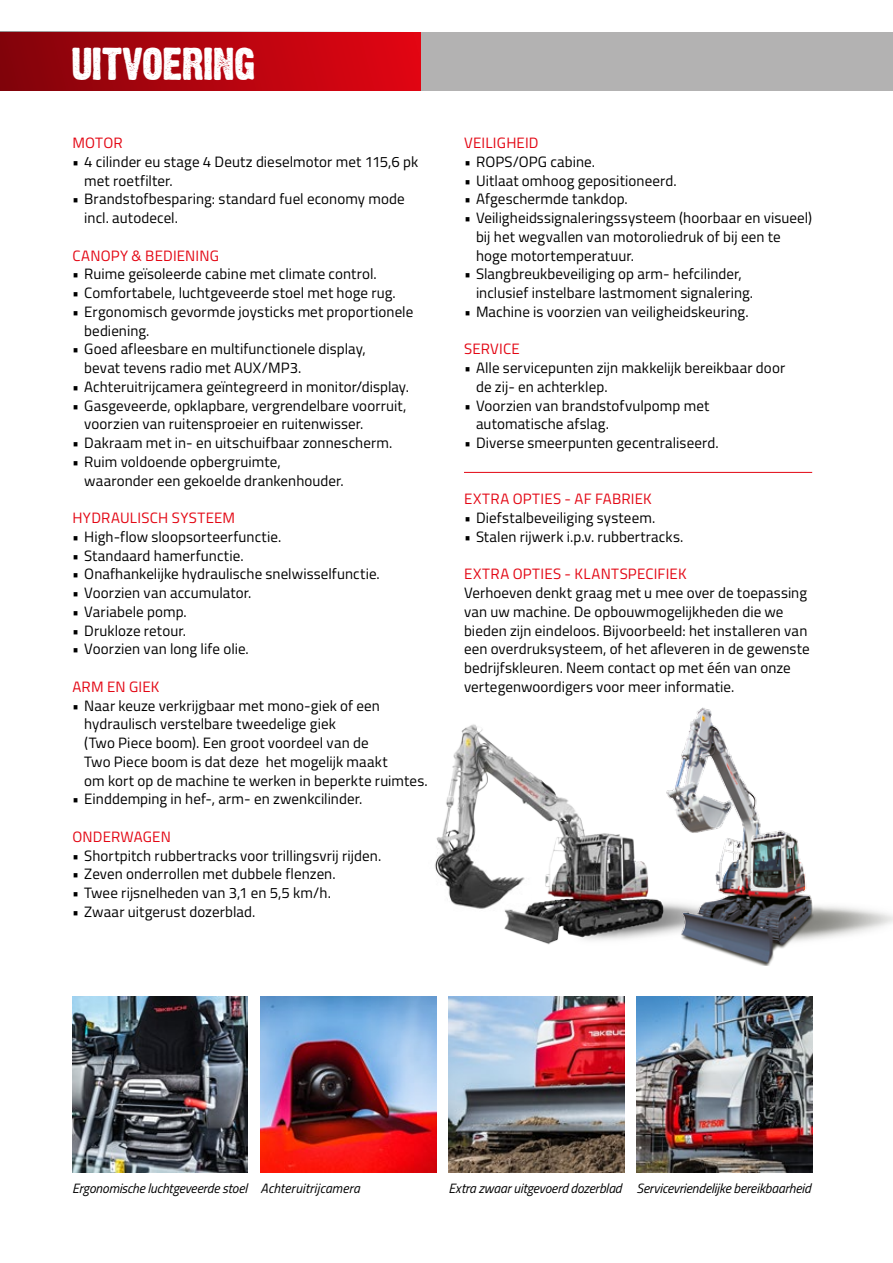
<style>
.page{position:relative;width:893px;height:1263px;background:#fff}
.page>*{position:absolute;margin:0;border:0;box-sizing:border-box;transform-origin:0 0}
.t1{font:40.5px "Dirty Headline";letter-spacing:-.015em;color:#fff}
.t2{font:15px/18.8px "Titillium";letter-spacing:.005em;color:#000}
.t3{font:15px "Titillium";letter-spacing:.015em;color:#e30613}
.t4{font:italic 13.5px "Titillium";letter-spacing:-.01em;color:#000}
</style>
<div class="page">
<img style="left:434px;top:724px;width:336px;height:279px">
<div style="left:408px;top:32px;width:485px;height:59px;background:#b3b2b2"></div>
<div style="left:0;top:32px;width:420px;height:59px;background:linear-gradient(to right,#82030a,#e30513)"></div>
<img style="left:72px;top:996px;width:176px;height:176px">
<img style="left:448px;top:996px;width:176px;height:176px">
<img style="left:260px;top:996px;width:176px;height:176px">
<img style="left:636px;top:996px;width:176px;height:176px">
<hr style="left:464px;top:472px;width:348px;height:1px;background:#e30613">
<img style="left:662px;top:707px;width:231px;height:258px">
<h1 class="t1" style="left:71px;top:36px;width:186px">UITVOERING</h1>
<p class="t3" style="left:72px;top:132px;width:52px">MOTOR</p>
<p class="t2" style="left:84px;top:151px;width:335px;text-indent:-12px">• 4 cilinder eu stage 4 Deutz dieselmotor met 115,6 pk met roetfilter.</p>
<p class="t2" style="left:84px;top:189px;width:322px;text-indent:-12px">• Brandstofbesparing: standard fuel economy mode incl. autodecel.</p>
<p class="t3" style="left:72px;top:244px;width:148px">CANOPY &amp; BEDIENING</p>
<p class="t2" style="left:72px;top:264px;width:306px">• Ruime geïsoleerde cabine met climate control.</p>
<p class="t2" style="left:72px;top:283px;width:325px">• Comfortabele, luchtgeveerde stoel met hoge rug.</p>
<p class="t2" style="left:84px;top:301px;width:331px;text-indent:-12px">• Ergonomisch gevormde joysticks met proportionele bediening.</p>
<p class="t2" style="left:84px;top:339px;width:283px;text-indent:-12px">• Goed afleesbare en multifunctionele display, bevat tevens radio met AUX/MP3.</p>
<p class="t2" style="left:72px;top:376px;width:338px">• Achteruitrijcamera geïntegreerd in monitor/display.</p>
<p class="t2" style="left:84px;top:395px;width:324px;text-indent:-12px">• Gasgeveerde, opklapbare, vergrendelbare voorruit, voorzien van ruitensproeier en ruitenwisser.</p>
<p class="t2" style="left:72px;top:433px;width:322px">• Dakraam met in- en uitschuifbaar zonnescherm.</p>
<p class="t2" style="left:84px;top:451px;width:261px;text-indent:-12px">• Ruim voldoende opbergruimte, waaronder een gekoelde drankenhouder.</p>
<p class="t3" style="left:72px;top:507px;width:164px">HYDRAULISCH SYSTEEM</p>
<p class="t2" style="left:72px;top:526px;width:210px">• High-flow sloopsorteerfunctie.</p>
<p class="t2" style="left:72px;top:545px;width:173px">• Standaard hamerfunctie.</p>
<p class="t2" style="left:72px;top:564px;width:309px">• Onafhankelijke hydraulische snelwisselfunctie.</p>
<p class="t2" style="left:72px;top:583px;width:181px">• Voorzien van accumulator.</p>
<p class="t2" style="left:72px;top:601px;width:116px">• Variabele pomp.</p>
<p class="t2" style="left:72px;top:620px;width:115px">• Drukloze retour.</p>
<p class="t2" style="left:72px;top:639px;width:178px">• Voorzien van long life olie.</p>
<p class="t3" style="left:72px;top:676px;width:89px">ARM EN GIEK</p>
<p class="t2" style="left:84px;top:695px;width:345px;text-indent:-12px">• Naar keuze verkrijgbaar met mono-giek of een hydraulisch verstelbare tweedelige giek<br>(Two Piece boom). Een groot voordeel van de<br>Two Piece boom is dat deze het mogelijk maakt<br>om kort op de machine te werken in beperkte ruimtes.</p>
<p class="t2" style="left:72px;top:789px;width:292px">• Einddemping in hef-, arm- en zwenkcilinder.</p>
<p class="t3" style="left:72px;top:826px;width:100px">ONDERWAGEN</p>
<p class="t2" style="left:72px;top:845px;width:311px">• Shortpitch rubbertracks voor trillingsvrij rijden.</p>
<p class="t2" style="left:72px;top:864px;width:265px">• Zeven onderrollen met dubbele flenzen.</p>
<p class="t2" style="left:72px;top:883px;width:260px">• Twee rijsnelheden van 3,1 en 5,5 km/h.</p>
<p class="t2" style="left:72px;top:901px;width:185px">• Zwaar uitgerust dozerblad.</p>
<p class="t3" style="left:464px;top:132px;width:76px">VEILIGHEID</p>
<p class="t2" style="left:464px;top:151px;width:133px">• ROPS/OPG cabine.</p>
<p class="t2" style="left:464px;top:170px;width:214px">• Uitlaat omhoog gepositioneerd.</p>
<p class="t2" style="left:464px;top:189px;width:165px">• Afgeschermde tankdop.</p>
<p class="t2" style="left:476px;top:208px;width:338px;text-indent:-12px">• Veiligheidssignaleringssysteem (hoorbaar en visueel) bij het wegvallen van motoroliedruk of bij een te hoge motortemperatuur.</p>
<p class="t2" style="left:476px;top:264px;width:279px;text-indent:-12px">• Slangbreukbeveiliging op arm- hefcilinder, inclusief instelbare lastmoment signalering.</p>
<p class="t2" style="left:464px;top:301px;width:286px">• Machine is voorzien van veiligheidskeuring.</p>
<p class="t3" style="left:464px;top:338px;width:57px">SERVICE</p>
<p class="t2" style="left:476px;top:358px;width:311px;text-indent:-12px">• Alle servicepunten zijn makkelijk bereikbaar door de zij- en achterklep.</p>
<p class="t2" style="left:476px;top:395px;width:235px;text-indent:-12px">• Voorzien van brandstofvulpomp met automatische afslag.</p>
<p class="t2" style="left:464px;top:433px;width:256px">• Diverse smeerpunten gecentraliseerd.</p>
<p class="t3" style="left:464px;top:488px;width:189px">EXTRA OPTIES - AF FABRIEK</p>
<p class="t2" style="left:464px;top:508px;width:193px">• Diefstalbeveiliging systeem.</p>
<p class="t2" style="left:464px;top:526px;width:221px">• Stalen rijwerk i.p.v. rubbertracks.</p>
<p class="t3" style="left:464px;top:563px;width:224px">EXTRA OPTIES - KLANTSPECIFIEK</p>
<p class="t2" style="left:464px;top:583px;width:347px">Verhoeven denkt graag met u mee over de toepassing van uw machine. De opbouwmogelijkheden die we bieden zijn eindeloos. Bijvoorbeeld: het installeren van een overdruksysteem, of het afleveren in de gewenste bedrijfskleuren. Neem contact op met één van onze vertegenwoordigers voor meer informatie.</p>
<p class="t4" style="left:72px;top:1179px;width:289px">Ergonomische luchtgeveerde stoel Achteruitrijcamera</p>
<p class="t4" style="left:448px;top:1179px;width:364px">Extra zwaar uitgevoerd dozerblad Servicevriendelijke bereikbaarheid</p>
</div>
